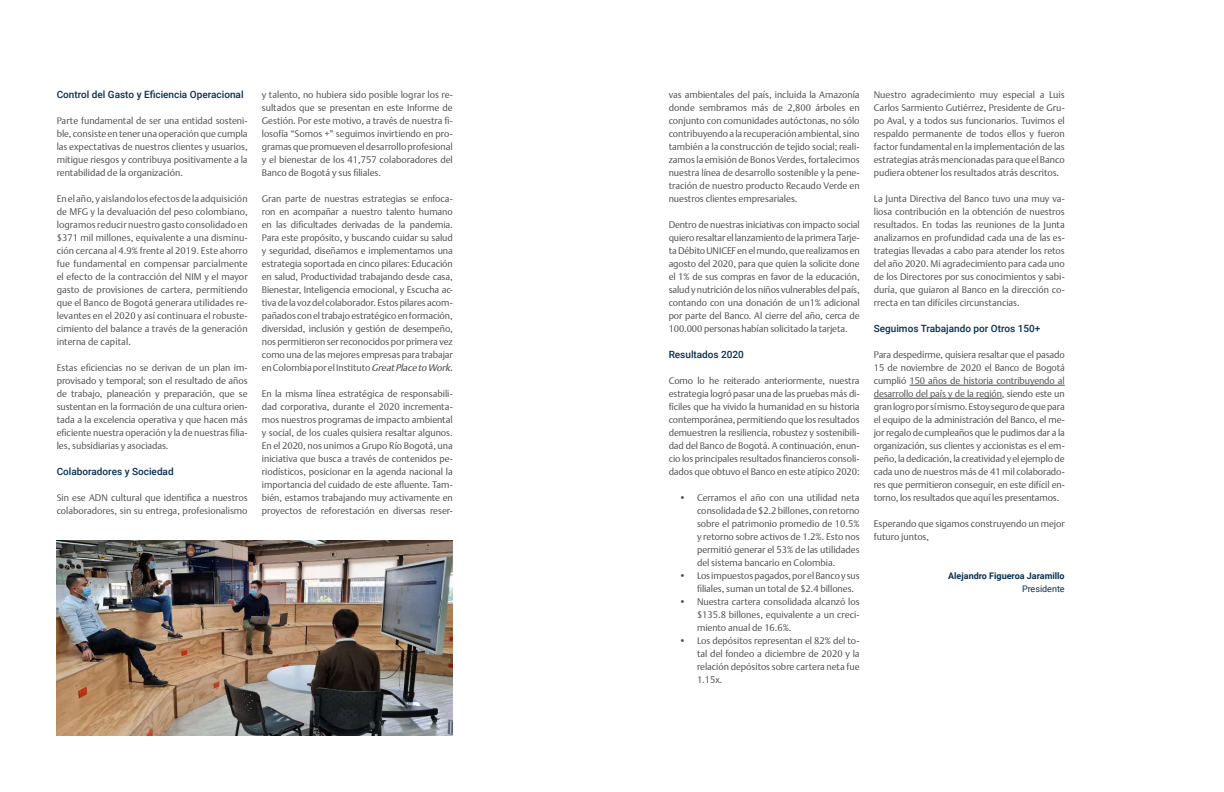
<style>
.page{position:relative;width:1224px;height:792px;background:#fff}
.page>*{position:absolute;margin:0;border:0;box-sizing:border-box;transform-origin:0 0}
.t1{font:500 10px "Roboto";color:#092f4f}
.t2{font:300 9.5px/13px "DTL Argo T";letter-spacing:-.005em;color:#4b4c4d;text-align:justify}
.t3{font:700 9px "Roboto";color:#092f4f}
.t4{font:9px "Roboto";color:#092f4f}
.s1{font-weight:400;font-style:italic}
</style>
<div class="page">
<hr style="left:910px;top:385px;width:155px;height:1px;background:#4b4c4d">
<hr style="left:874px;top:398px;width:128px;height:1px;background:#4b4c4d">
<img style="left:57px;top:540px;width:396px;height:195px">
<p class="t1" style="left:57px;top:87px;width:188px">Control del Gasto y Eficiencia Operacional</p>
<p class="t2" style="left:57px;top:114px;width:192px">Parte fundamental de ser una entidad sosteni&shy;ble, consiste en tener una operación que cumpla las expectativas de nuestros clientes y usuarios, mitigue riesgos y contribuya positivamente a la rentabilidad de la organización.</p>
<p class="t2" style="left:57px;top:192px;width:193px">En el año, y aislando los efectos de la adquisición de MFG y la devaluación del peso colombiano, logramos reducir nuestro gasto consolidado en $371 mil millones, equivalente a una disminu&shy;ción cercana al 4.9% frente al 2019. Este ahorro fue fundamental en compensar parcialmente el efecto de la contracción del NIM y el mayor gasto de provisiones de cartera, permitiendo que el Banco de Bogotá generara utilidades re&shy;levantes en el 2020 y así continuara el robuste&shy;cimiento del balance a través de la generación interna de capital.</p>
<p class="t2" style="left:57px;top:361px;width:192px">Estas eficiencias no se derivan de un plan im&shy;provisado y temporal; son el resultado de años de trabajo, planeación y preparación, que se sustentan en la formación de una cultura orien&shy;tada a la excelencia operativa y que hacen más eficiente nuestra operación y la de nuestras filia&shy;les, subsidiarias y asociadas.</p>
<p class="t1" style="left:57px;top:464px;width:118px">Colaboradores y Sociedad</p>
<p class="t2" style="left:57px;top:491px;width:192px">Sin ese ADN cultural que identifica a nuestros colaboradores, sin su entrega, profesionalismo</p>
<p class="t2" style="left:262px;top:88px;width:192px">y talento, no hubiera sido posible lograr los re&shy;sultados que se presentan en este Informe de Gestión. Por este motivo, a través de nuestra fi&shy;losofía “Somos +” seguimos invirtiendo en pro&shy;gramas que promueven el desarrollo profesional y el bienestar de los 41,757 colaboradores del Banco de Bogotá y sus filiales.</p>
<p class="t2" style="left:262px;top:192px;width:195px;text-align:left">Gran parte de nuestras estrategias se enfoca&shy;ron en acompañar a nuestro talento humano en las dificultades derivadas de la pandemia.<br>Para este propósito, y buscando cuidar su salud y seguridad, diseñamos e implementamos una estrategia soportada en cinco pilares: Educación en salud, Productividad trabajando desde casa, Bienestar, Inteligencia emocional, y Escucha ac&shy;tiva de la voz del colaborador. Estos pilares acom&shy;pañados con el trabajo estratégico en formación, diversidad, inclusión y gestión de desempeño, nos permitieron ser reconocidos por primera vez como una de las mejores empresas para trabajar en Colombia por el Instituto <span class="s1">GreatPlace to Work.</span></p>
<p class="t2" style="left:262px;top:387px;width:192px">En la misma línea estratégica de responsabili&shy;dad corporativa, durante el 2020 incrementa&shy;mos nuestros programas de impacto ambiental y social, de los cuales quisiera resaltar algunos.<br>En el 2020, nos unimos a Grupo Río Bogotá, una iniciativa que busca a través de contenidos pe&shy;riodísticos, posicionar en la agenda nacional la importancia del cuidado de este afluente. Tam&shy;bién, estamos trabajando muy activamente en proyectos de reforestación en diversas reser-</p>
<p class="t2" style="left:669px;top:88px;width:192px">vas ambientales del país, incluida la Amazonía donde sembramos más de 2,800 árboles en conjunto con comunidades autóctonas, no sólo contribuyendo a la recuperación ambiental, sino también a la construcción de tejido social; reali&shy;zamos la emisión de Bonos Verdes, fortalecimos nuestra línea de desarrollo sostenible y la pene&shy;tración de nuestro producto Recaudo Verde en nuestros clientes empresariales.</p>
<p class="t2" style="left:669px;top:218px;width:193px">Dentro de nuestras iniciativas con impacto social quiero resaltar el lanzamiento de la primera Tarje&shy;ta Débito UNICEF en el mundo, que realizamos en agosto del 2020, para que quien la solicite done el 1% de sus compras en favor de la educación, salud y nutrición de los niños vulnerables del país, contando con una donación de un1% adicional por parte del Banco. Al cierre del año, cerca de 100.000 personas habían solicitado la tarjeta.</p>
<p class="t1" style="left:669px;top:347px;width:77px">Resultados 2020</p>
<p class="t2" style="left:669px;top:374px;width:193px">Como lo he reiterado anteriormente, nuestra estrategia logró pasar una de las pruebas más di&shy;fíciles que ha vivido la humanidad en su historia contemporánea, permitiendo que los resultados demuestren la resiliencia, robustez y sostenibili&shy;dad del Banco de Bogotá. A continuación, enun&shy;cio los principales resultados financieros consoli&shy;dados que obtuvo el Banco en este atípico 2020:</p>
<p class="t2" style="left:697px;top:491px;width:164px;text-indent:-18px">• Cerramos el año con una utilidad neta consolidada de $2.2 billones, con retorno sobre el patrimonio promedio de 10.5% y retorno sobre activos de 1.2%. Esto nos permitió generar el 53% de las utilidades del sistema bancario en Colombia.</p>
<p class="t2" style="left:697px;top:569px;width:164px;text-indent:-18px">• Los impuestos pagados, por el Banco y sus filiales, suman un total de $2.4 billones.</p>
<p class="t2" style="left:697px;top:595px;width:164px;text-indent:-18px">• Nuestra cartera consolidada alcanzó los $135.8 billones, equivalente a un creci&shy;miento anual de 16.6%.</p>
<p class="t2" style="left:697px;top:634px;width:164px;text-indent:-18px">• Los depósitos representan el 82% del to&shy;tal del fondeo a diciembre de 2020 y la relación depósitos sobre cartera neta fue 1.15x.</p>
<p class="t2" style="left:874px;top:88px;width:192px">Nuestro agradecimiento muy especial a Luis Carlos Sarmiento Gutiérrez, Presidente de Gru&shy;po Aval, y a todos sus funcionarios. Tuvimos el respaldo permanente de todos ellos y fueron factor fundamental en la implementación de las estrategias atrás mencionadas para que el Banco pudiera obtener los resultados atrás descritos.</p>
<p class="t2" style="left:874px;top:192px;width:192px">La Junta Directiva del Banco tuvo una muy va&shy;liosa contribución en la obtención de nuestros resultados. En todas las reuniones de la Junta analizamos en profundidad cada una de las es&shy;trategias llevadas a cabo para atender los retos del año 2020. Mi agradecimiento para cada uno de los Directores por sus conocimientos y sabi&shy;duría, que guiaron al Banco en la dirección co&shy;rrecta en tan difíciles circunstancias.</p>
<p class="t1" style="left:874px;top:321px;width:168px">Seguimos Trabajando por Otros 150+</p>
<p class="t2" style="left:874px;top:348px;width:193px">Para despedirme, quisiera resaltar que el pasado 15 de noviembre de 2020 el Banco de Bogotá cumplió 150 años de historia contribuyendo al desarrollo del país y de la región, siendo este un gran logro por sí mismo. Estoy seguro de que para el equipo de la administración del Banco, el me&shy;jor regalo de cumpleaños que le pudimos dar a la organización, sus clientes y accionistas es el em&shy;peño, la dedicación, la creatividad y el ejemplo de cada uno de nuestros más de 41 mil colaborado&shy;res que permitieron conseguir, en este difícil en&shy;torno, los resultados que aquí les presentamos.</p>
<p class="t2" style="left:874px;top:517px;width:192px">Esperando que sigamos construyendo un mejor futuro juntos,</p>
<p class="t3" style="left:948px;top:570px;width:118px">Alejandro Figueroa Jaramillo</p>
<p class="t4" style="left:1022px;top:583px;width:44px">Presidente</p>
</div>
